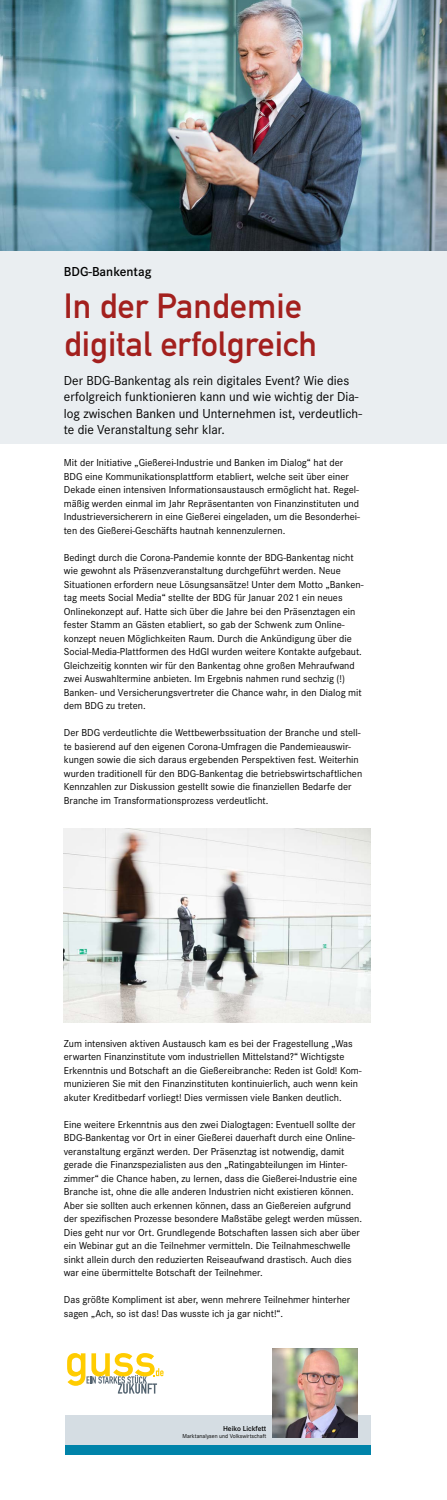
<style>
.page{position:relative;width:447px;height:1500px;background:#fff}
.page>*{position:absolute;margin:0;border:0;box-sizing:border-box;transform-origin:0 0}
._03_headline{font:34.5px/38.2px "DIN Mittelschrift Std";color:#a3201e}
._07_Vorspann{font:13.5px/16.2px "Corporate S";color:#000}
._02_Dachzeile{font:600 13.5px "Corporate S";color:#000}
._01_copy_immer{font:10.5px/13.5px "Corporate S";color:#000}
._05_BU{font:600 7.5px "Corporate S";color:#000}
._05_BU-2{font:6px "Corporate S";color:#000}
</style>
<div class="page">
<div style="left:0;top:250px;width:446px;height:194px;background:#eaeef1"></div>
<img style="left:0;top:0;width:446px;height:251px">
<img style="left:64px;top:829px;width:306px;height:194px">
<div style="left:65px;top:1415px;width:305px;height:30px;background:#d5dde3"></div>
<div style="left:65px;top:1445px;width:305px;height:10px;background:#0083a9"></div>
<img style="left:272px;top:1349px;width:85px;height:89px">
<svg style="left:67px;top:1353px;width:96px;height:41px"></svg>
<p class="_02_Dachzeile" style="left:64px;top:263px;width:89px">BDG-Bankentag</p>
<p class="_03_headline" style="left:64px;top:287px;width:254px">In der Pandemie digital erfolgreich</p>
<p class="_07_Vorspann" style="left:64px;top:373px;width:299px">Der BDG-Bankentag als rein digitales Event? Wie dies erfolgreich funktionieren kann und wie wichtig der Dia&shy;log zwischen Banken und Unternehmen ist, verdeutlich&shy;te die Veranstaltung sehr klar.</p>
<p class="_01_copy_immer" style="left:64px;top:456px;width:297px">Mit der Initiative „Gießerei-Industrie und Banken im Dialog“ hat der BDG eine Kommunikationsplattform etabliert, welche seit über einer Dekade einen intensiven Informationsaustausch ermöglicht hat. Regel&shy;mäßig werden einmal im Jahr Repräsentanten von Finanzinstituten und Industrieversicherern in eine Gießerei eingeladen, um die Besonderhei&shy;ten des Gießerei-Geschäfts hautnah kennenzulernen.</p>
<p class="_01_copy_immer" style="left:64px;top:551px;width:301px">Bedingt durch die Corona-Pandemie konnte der BDG-Bankentag nicht wie gewohnt als Präsenzveranstaltung durchgeführt werden. Neue Situationen erfordern neue Lösungsansätze! Unter dem Motto „Banken&shy;tag meets Social Media“ stellte der BDG für Januar 2021 ein neues Onlinekonzept auf. Hatte sich über die Jahre bei den Präsenztagen ein fester Stamm an Gästen etabliert, so gab der Schwenk zum Online&shy;konzept neuen Möglichkeiten Raum. Durch die Ankündigung über die Social-Media-Plattformen des HdGI wurden weitere Kontakte aufgebaut.<br>Gleichzeitig konnten wir für den Bankentag ohne großen Mehraufwand zwei Auswahltermine anbieten. Im Ergebnis nahmen rund sechzig (!)<br>Banken- und Versicherungsvertreter die Chance wahr, in den Dialog mit dem BDG zu treten.</p>
<p class="_01_copy_immer" style="left:64px;top:726px;width:300px">Der BDG verdeutlichte die Wettbewerbssituation der Branche und stell&shy;te basierend auf den eigenen Corona-Umfragen die Pandemieauswir&shy;kungen sowie die sich daraus ergebenden Perspektiven fest. Weiterhin wurden traditionell für den BDG-Bankentag die betriebswirtschaftlichen Kennzahlen zur Diskussion gestellt sowie die finanziellen Bedarfe der Branche im Transformationsprozess verdeutlicht.</p>
<p class="_01_copy_immer" style="left:64px;top:1037px;width:299px">Zum intensiven aktiven Austausch kam es bei der Fragestellung „Was erwarten Finanzinstitute vom industriellen Mittelstand?“ Wichtigste Erkenntnis und Botschaft an die Gießereibranche: Reden ist Gold! Kom&shy;munizieren Sie mit den Finanzinstituten kontinuierlich, auch wenn kein akuter Kreditbedarf vorliegt! Dies vermissen viele Banken deutlich.</p>
<p class="_01_copy_immer" style="left:64px;top:1118px;width:299px">Eine weitere Erkenntnis aus den zwei Dialogtagen: Eventuell sollte der BDG-Bankentag vor Ort in einer Gießerei dauerhaft durch eine Online&shy;veranstaltung ergänzt werden. Der Präsenztag ist notwendig, damit gerade die Finanzspezialisten aus den „Ratingabteilungen im Hinter&shy;zimmer“ die Chance haben, zu lernen, dass die Gießerei-Industrie eine Branche ist, ohne die alle anderen Industrien nicht existieren können.<br>Aber sie sollten auch erkennen können, dass an Gießereien aufgrund der spezifischen Prozesse besondere Maßstäbe gelegt werden müssen.<br>Dies geht nur vor Ort. Grundlegende Botschaften lassen sich aber über ein Webinar gut an die Teilnehmer vermitteln. Die Teilnahmeschwelle sinkt allein durch den reduzierten Reiseaufwand drastisch. Auch dies war eine übermittelte Botschaft der Teilnehmer.</p>
<p class="_01_copy_immer" style="left:64px;top:1293px;width:288px">Das größte Kompliment ist aber, wenn mehrere Teilnehmer hinterher sagen „Ach, so ist das! Das wusste ich ja gar nicht!“.</p>
<p class="_05_BU" style="left:223px;top:1424px;width:45px">Heiko Lickfett</p>
<p class="_05_BU-2" style="left:182px;top:1433px;width:85px">Marktanalysen und Volkswirtschaft</p>
</div>
